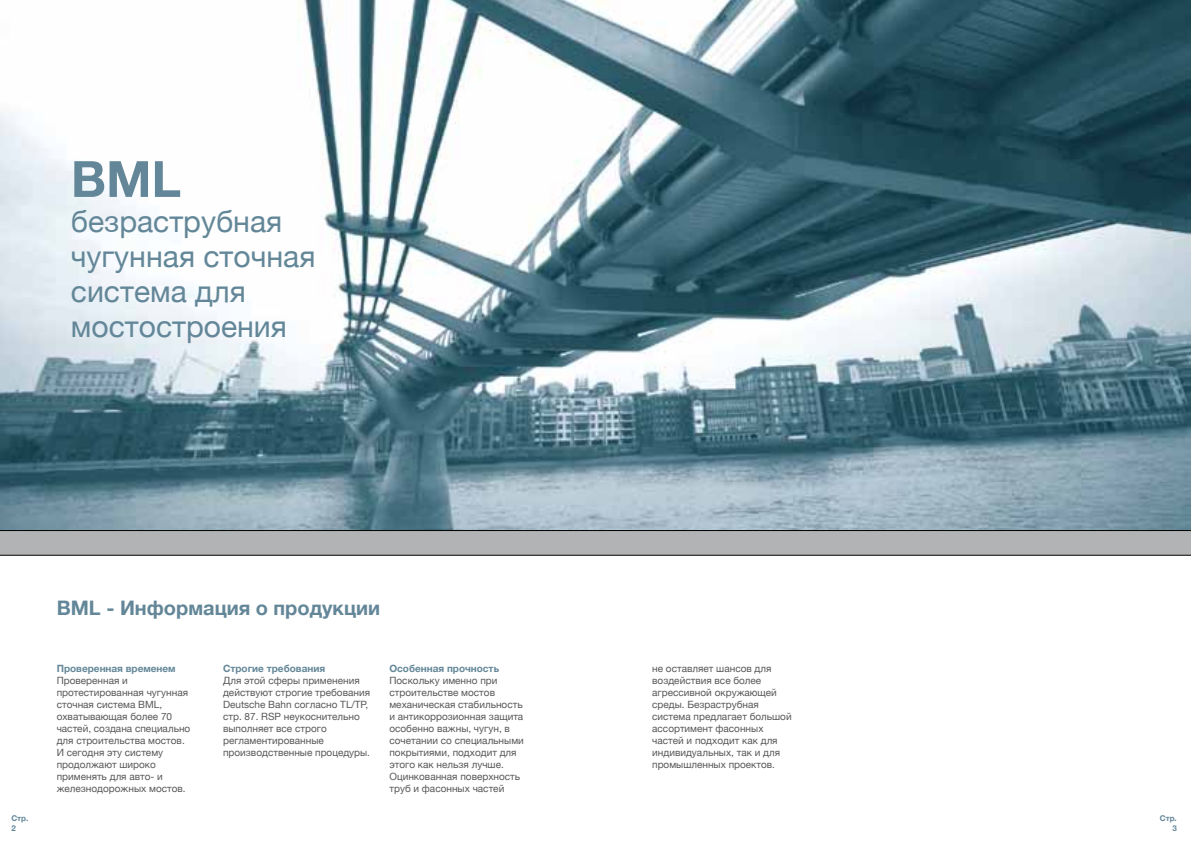
<style>
.page{position:relative;width:1191px;height:842px;background:#fff}
.page>*{position:absolute;margin:0;border:0;box-sizing:border-box;transform-origin:0 0}
.t1{font:700 50px "Helvetica Neue";color:#638798}
.t2{font:30px/35px "Helvetica Neue";color:#638798}
.t3{font:700 20px "Helvetica Neue";color:#638798}
.t4{font:10px/12px "Helvetica Neue";color:#58585a}
.t5{font:700 10px "Helvetica Neue";color:#638798}
.t6{font:700 8px/9.6px "Helvetica Neue";color:#638798;text-align:right}
</style>
<div class="page">
<img style="left:0;top:0;width:1191px;height:530px">
<svg style="left:0;top:530px;width:1191px;height:26px;background:#a3a5a6"></svg>
<h1 class="t1" style="left:71px;top:140px;width:112px">BML</h1>
<h2 class="t2" style="left:71px;top:205px;width:246px">безраструбная чугунная сточная система для мостостроения</h2>
<p class="t6" style="left:11px;top:814px;width:19px;text-align:left">Стр.<br>2</p>
<h3 class="t3" style="left:57px;top:592px;width:325px">BML - Информация о продукции</h3>
<p class="t5" style="left:57px;top:661px;width:120px">Проверенная временем</p>
<p class="t4" style="left:57px;top:675px;width:135px">Проверенная и протестированная чугунная сточная система BML, охватывающая более 70 частей, создана специально для строительства мостов.<br>И сегодня эту систему продолжают широко применять для авто- и железнодорожных мостов.</p>
<p class="t5" style="left:223px;top:661px;width:104px">Строгие требования</p>
<p class="t4" style="left:223px;top:675px;width:148px">Для этой сферы применения действуют строгие требования<br>Deutsche Bahn согласно TL/TP, стр. 87. RSP неукоснительно выполняет все строго регламентированные производственные процедуры.</p>
<p class="t5" style="left:389px;top:661px;width:111px">Особенная прочность</p>
<p class="t4" style="left:389px;top:675px;width:136px">Поскольку именно при строительстве мостов механическая стабильность и антикоррозионная защита особенно важны, чугун, в сочетании со специальными покрытиями, подходит для этого как нельзя лучше.<br>Оцинкованная поверхность труб и фасонных частей</p>
<p class="t4" style="left:652px;top:663px;width:141px">не оставляет шансов для воздействия все более агрессивной окружающей среды. Безраструбная система предлагает большой ассортимент фасонных частей и подходит как для индивидуальных, так и для промышленных проектов.</p>
<p class="t6" style="left:1159px;top:814px;width:19px">Стр.<br>3</p>
</div>
